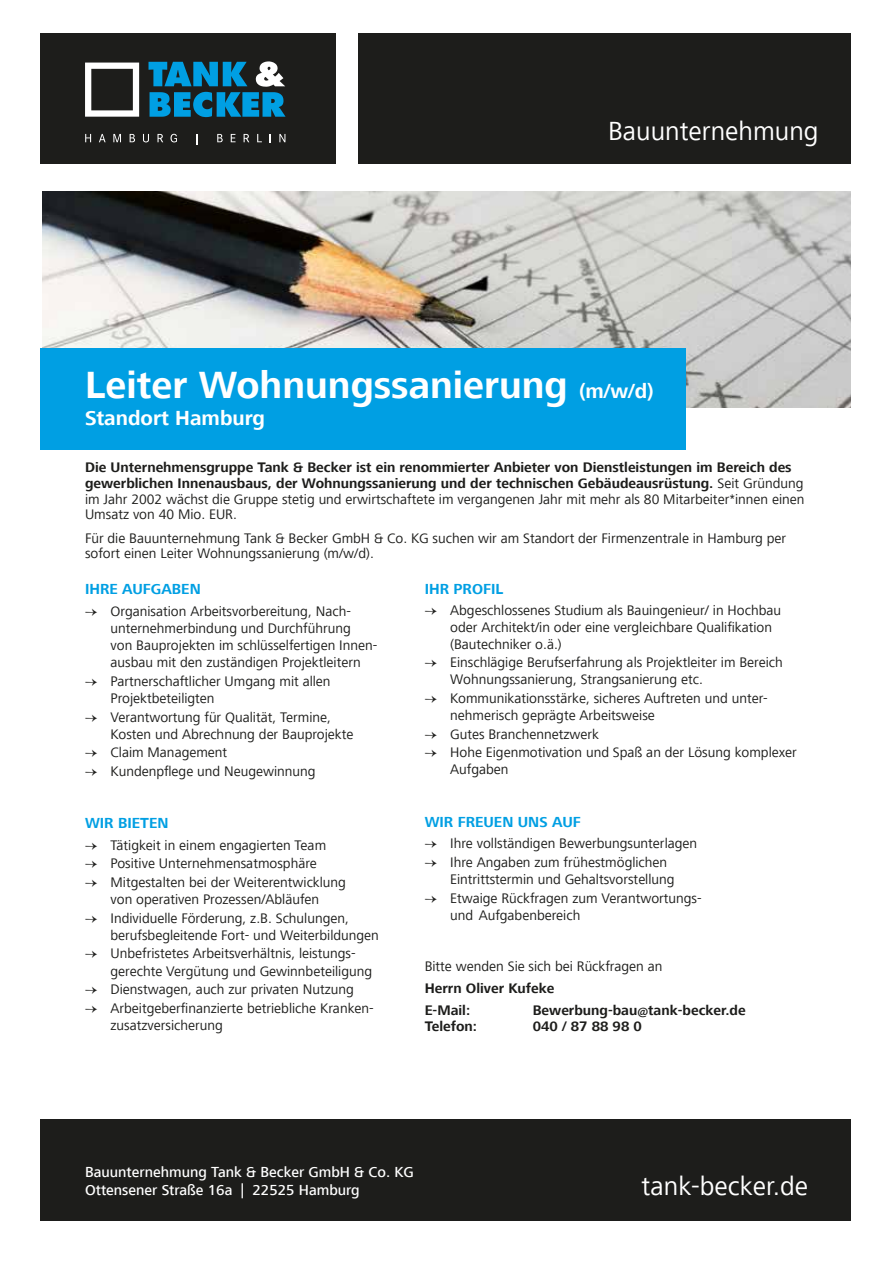
<style>
.page{position:relative;width:893px;height:1263px;background:#fff}
.page>*{position:absolute;margin:0;border:0;box-sizing:border-box;transform-origin:0 0}
.t1{font:700 39px "Frutiger Next LT";color:#fff}
.t2{font:27px "Frutiger Next LT";color:#fff}
.t3{font:700 21px "Frutiger Next LT";color:#fff}
.t4{font:500 15px/18px "Frutiger Next LT";color:#fff}
.t5{font:700 15px "Frutiger Next LT";color:#009fe3}
.t6{font:14.25px/17.1px "Frutiger Next LT";color:#1d1d1b}
.t7{font:700 14.25px/15.8px "Frutiger Next LT";color:#1d1d1b}
.s1{font-size:21px}
.s2{font-weight:400}
.s3{font-family:"Minion Pro";font-weight:700}
</style>
<div class="page">
<div style="left:358px;top:34px;width:492px;height:130px;background:#1d1d1b"></div>
<img style="left:43px;top:191px;width:807px;height:217px">
<div style="left:40px;top:1119px;width:810px;height:101px;background:#1d1d1b"></div>
<div style="left:40px;top:349px;width:646px;height:101px;background:#009fe3"></div>
<div style="left:40px;top:34px;width:296px;height:130px;background:#1d1d1b"></div>
<svg style="left:85px;top:134px;width:6px;height:8px"></svg>
<svg style="left:99px;top:134px;width:7px;height:8px"></svg>
<svg style="left:113px;top:134px;width:8px;height:8px"></svg>
<svg style="left:130px;top:134px;width:5px;height:8px"></svg>
<svg style="left:143px;top:134px;width:6px;height:8px"></svg>
<svg style="left:157px;top:134px;width:6px;height:8px"></svg>
<svg style="left:170px;top:134px;width:7px;height:8px"></svg>
<svg style="left:217px;top:134px;width:6px;height:8px"></svg>
<svg style="left:231px;top:134px;width:5px;height:8px"></svg>
<svg style="left:244px;top:134px;width:5px;height:8px"></svg>
<svg style="left:257px;top:134px;width:5px;height:8px"></svg>
<svg style="left:279px;top:134px;width:6px;height:8px"></svg>
<svg style="left:149px;top:61px;width:137px;height:56px"></svg>
<svg style="left:85px;top:63px;width:54px;height:54px"></svg>
<h2 class="t2" style="left:608px;top:116px;width:212px">Bauunternehmung</h2>
<h1 class="t1" style="left:85px;top:363px;width:570px">Leiter Wohnungssanierung <span class="s1">(m/w/d)</span></h1>
<h3 class="t3" style="left:85px;top:406px;width:181px">Standort Hamburg</h3>
<p class="t7" style="left:85px;top:459px;width:721px">Die Unternehmensgruppe Tank &amp; Becker ist ein renommierter Anbieter von Dienstleistungen im Bereich des gewerblichen Innenausbaus, der Wohnungssanierung und der technischen Gebäudeausrüstung. <span class="s2">Seit Gründung im Jahr 2002 wächst die Gruppe stetig und erwirtschaftete im vergangenen Jahr mit mehr als 80 Mitarbeiter*innen einen Umsatz von 40 Mio. EUR.</span></p>
<p class="t6" style="left:85px;top:530px;width:703px;line-height:15.8px">Für die Bauunternehmung Tank &amp; Becker GmbH &amp; Co. KG suchen wir am Standort der Firmenzentrale in Hamburg per sofort einen Leiter Wohnungssanierung (m/w/d).</p>
<p class="t5" style="left:85px;top:581px;width:117px">IHRE AUFGABEN</p>
<p class="t6" style="left:111px;top:603px;width:268px;text-indent:-25px"><span class="s3">→</span> Organisation Arbeitsvorbereitung, Nach&shy;unternehmerbindung und Durchführung<br>von Bauprojekten im schlüsselfertigen Innen&shy;ausbau mit den zuständigen Projektleitern</p>
<p class="t6" style="left:111px;top:673px;width:222px;text-indent:-25px"><span class="s3">→</span> Partnerschaftlicher Umgang mit allen<br>Projektbeteiligten</p>
<p class="t6" style="left:111px;top:708px;width:244px;text-indent:-25px"><span class="s3">→</span> Verantwortung für Qualität, Termine,<br>Kosten und Abrechnung der Bauprojekte</p>
<p class="t6" style="left:85px;top:744px;width:144px"><span class="s3">→</span> Claim Management</p>
<p class="t6" style="left:85px;top:763px;width:232px"><span class="s3">→</span> Kundenpflege und Neugewinnung</p>
<p class="t5" style="left:85px;top:815px;width:85px">WIR BIETEN</p>
<p class="t6" style="left:85px;top:836px;width:243px"><span class="s3">→</span> Tätigkeit in einem engagierten Team</p>
<p class="t6" style="left:85px;top:855px;width:233px"><span class="s3">→</span> Positive Unternehmensatmosphäre</p>
<p class="t6" style="left:85px;top:874px;width:262px;text-align:center"><span class="s3">→</span> Mitgestalten bei der Weiterentwicklung von operativen Prozessen/Abläufen</p>
<p class="t6" style="left:111px;top:909px;width:270px;text-indent:-25px"><span class="s3">→</span> Individuelle Förderung, z.B. Schulungen, berufsbegleitende Fort- und Weiterbildungen</p>
<p class="t6" style="left:111px;top:945px;width:263px;text-indent:-25px"><span class="s3">→</span> Unbefristetes Arbeitsverhältnis, leistungs&shy;gerechte Vergütung und Gewinnbeteiligung</p>
<p class="t6" style="left:85px;top:981px;width:270px"><span class="s3">→</span> Dienstwagen, auch zur privaten Nutzung</p>
<p class="t6" style="left:111px;top:999px;width:265px;text-indent:-25px"><span class="s3">→</span> Arbeitgeberfinanzierte betriebliche Kranken&shy;zusatzversicherung</p>
<p class="t5" style="left:425px;top:581px;width:80px">IHR PROFIL</p>
<p class="t6" style="left:450px;top:601px;width:332px;text-indent:-25px"><span class="s3">→</span> Abgeschlossenes Studium als Bauingenieur/ in Hochbau oder Architekt/in oder eine vergleichbare Qualifikation (Bautechniker o.ä.)</p>
<p class="t6" style="left:450px;top:654px;width:334px;text-indent:-25px"><span class="s3">→</span> Einschlägige Berufserfahrung als Projektleiter im Bereich<br>Wohnungssanierung, Strangsanierung etc.</p>
<p class="t6" style="left:450px;top:690px;width:319px;text-indent:-25px"><span class="s3">→</span> Kommunikationsstärke, sicheres Auftreten und unter&shy;nehmerisch geprägte Arbeitsweise</p>
<p class="t6" style="left:425px;top:725px;width:176px"><span class="s3">→</span> Gutes Branchennetzwerk</p>
<p class="t6" style="left:450px;top:744px;width:348px;text-indent:-25px"><span class="s3">→</span> Hohe Eigenmotivation und Spaß an der Lösung komplexer<br>Aufgaben</p>
<p class="t5" style="left:425px;top:813px;width:158px">WIR FREUEN UNS AUF</p>
<p class="t6" style="left:425px;top:835px;width:274px"><span class="s3">→</span> Ihre vollständigen Bewerbungsunterlagen</p>
<p class="t6" style="left:450px;top:854px;width:226px;text-indent:-25px"><span class="s3">→</span> Ihre Angaben zum frühestmöglichen<br>Eintrittstermin und Gehaltsvorstellung</p>
<p class="t6" style="left:450px;top:889px;width:253px;text-indent:-25px"><span class="s3">→</span> Etwaige Rückfragen zum Verantwortungs&shy;und Aufgabenbereich</p>
<p class="t6" style="left:425px;top:958px;width:239px">Bitte wenden Sie sich bei Rückfragen an</p>
<p class="t7" style="left:425px;top:977px;width:131px;line-height:21.6px">Herrn Oliver Kufeke<br>E-Mail:</p>
<p class="t7" style="left:533px;top:1002px;width:215px">Bewerbung-bau@tank-becker.de</p>
<p class="t7" style="left:425px;top:1018px;width:54px">Telefon:</p>
<p class="t7" style="left:533px;top:1018px;width:111px">040 / 87 88 98 0</p>
<p class="t4" style="left:85px;top:1163px;width:330px">Bauunternehmung Tank &amp; Becker GmbH &amp; Co. KG<br>Ottensener Straße 16a | 22525 Hamburg</p>
<h2 class="t2" style="left:642px;top:1171px;width:168px">tank-becker.de</h2>
</div>
